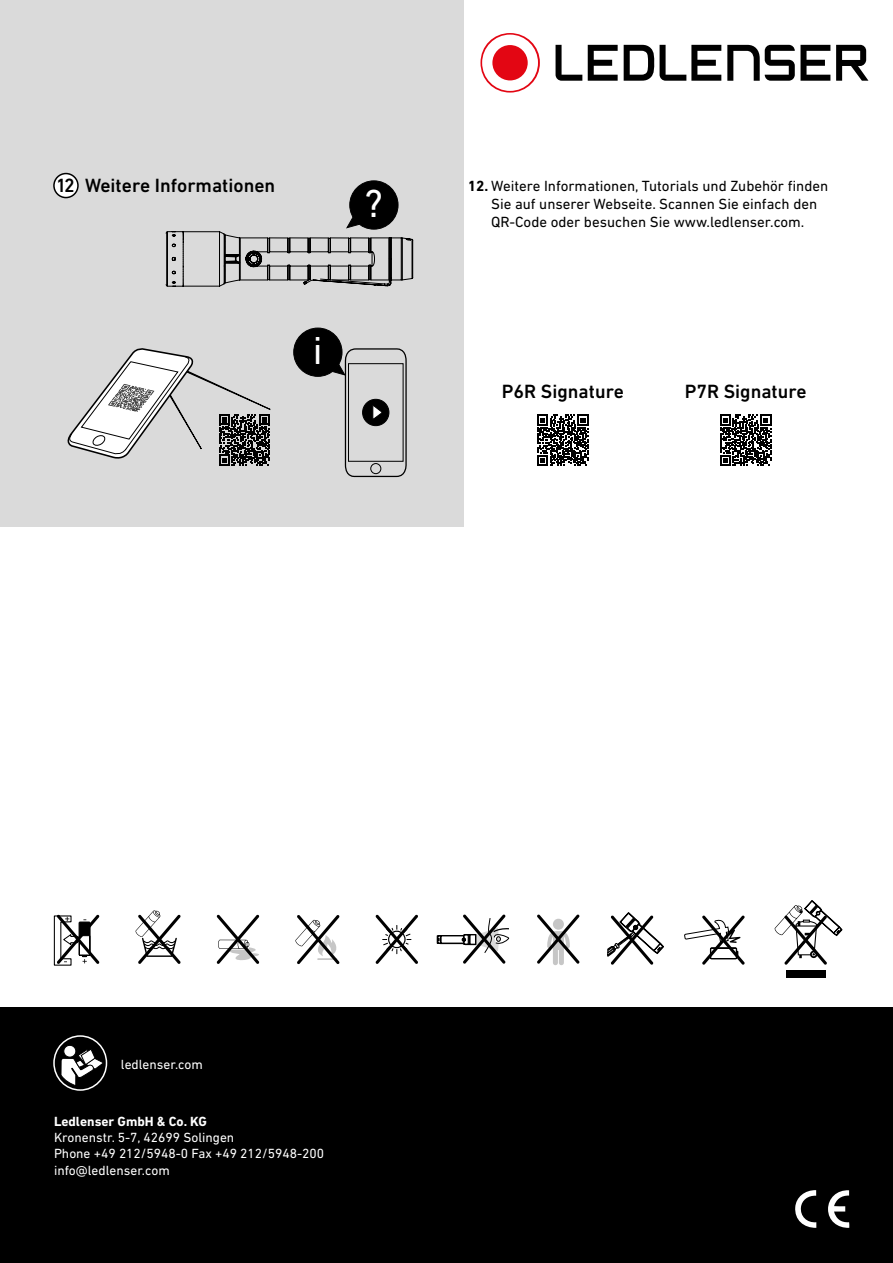
<style>
.page{position:relative;width:893px;height:1263px;background:#fff}
.page>*{position:absolute;margin:0;border:0;box-sizing:border-box;transform-origin:0 0}
.t1{font:39.75px "DIN Next LT Pro";color:#fff}
.t2{font:500 19.5px "DIN Next LT Pro";color:#000}
.t3{font:15px/18px "DIN Next LT Pro";color:#000}
.t4{font:13.5px/16.2px "DIN Next LT Pro";color:#fff}
.t5{font:700 13.5px "DIN Next LT Pro";color:#fff}
.s1{font-weight:700}
</style>
<div class="page">
<svg style="left:556px;top:45px;width:26px;height:36px"></svg>
<svg style="left:480px;top:33px;width:60px;height:60px"></svg>
<div style="left:492px;top:45px;width:36px;height:35px;background:#e30613;border-radius:50%"></div>
<svg style="left:588px;top:45px;width:30px;height:36px"></svg>
<svg style="left:624px;top:45px;width:97px;height:36px"></svg>
<svg style="left:836px;top:45px;width:32px;height:36px"></svg>
<svg style="left:727px;top:45px;width:103px;height:36px"></svg>
<div style="left:0;top:0;width:463px;height:1263px;background:#dadada"></div>
<div style="left:0;top:527px;width:495px;height:482px;background:#fff"></div>
<div style="left:0;top:1008px;width:893px;height:255px;background:#000"></div>
<div style="left:350px;top:181px;width:48px;height:48px;background:#000;border-radius:50%"></div>
<div style="left:349px;top:181px;width:49px;height:48px;border:1px solid #000;border-radius:50%"></div>
<svg style="left:67px;top:206px;width:346px;height:272px"></svg>
<svg style="left:537px;top:415px;width:51px;height:51px"></svg>
<svg style="left:720px;top:415px;width:51px;height:51px"></svg>
<div style="left:53px;top:1035px;width:54px;height:56px;border:2px solid #fff;border-radius:50%"></div>
<svg style="left:795px;top:1190px;width:21px;height:38px"></svg>
<svg style="left:828px;top:1190px;width:21px;height:38px"></svg>
<div style="left:54px;top:174px;width:24px;height:24px;background:#fff;border-radius:50%"></div>
<div style="left:53px;top:173px;width:26px;height:25px;border:2px solid #000;border-radius:50%"></div>
<div style="left:786px;top:970px;width:40px;height:8px;background:#000"></div>
<svg style="left:774px;top:900px;width:68px;height:65px"></svg>
<svg style="left:295px;top:915px;width:45px;height:49px"></svg>
<svg style="left:53px;top:915px;width:46px;height:51px"></svg>
<svg style="left:135px;top:910px;width:46px;height:54px"></svg>
<svg style="left:217px;top:915px;width:43px;height:49px"></svg>
<svg style="left:375px;top:915px;width:43px;height:49px"></svg>
<svg style="left:437px;top:914px;width:73px;height:50px"></svg>
<svg style="left:537px;top:914px;width:43px;height:51px"></svg>
<svg style="left:607px;top:912px;width:57px;height:53px"></svg>
<svg style="left:684px;top:915px;width:61px;height:50px"></svg>
<svg style="left:60px;top:1045px;width:45px;height:42px"></svg>
<h2 class="t2" style="left:56px;top:174px;width:21px">12</h2>
<h2 class="t2" style="left:85px;top:174px;width:192px">Weitere Informationen</h2>
<p class="t3" style="left:491px;top:177px;width:339px;text-indent:-23px"><span class="s1">12.</span> Weitere Informationen, Tutorials und Zubehör fi nden<br>Sie auf unserer Webseite. Scannen Sie einfach den<br>QR-Code oder besuchen Sie www.ledlenser.com.</p>
<h1 class="t1" style="left:365px;top:181px;width:20px">?</h1>
<h1 class="t1" style="left:313px;top:328px;width:11px">i</h1>
<h2 class="t2" style="left:502px;top:380px;width:123px">P6R Signature</h2>
<h2 class="t2" style="left:685px;top:380px;width:123px">P7R Signature</h2>
<p class="t4" style="left:121px;top:1056px;width:83px">ledlenser.com</p>
<p class="t5" style="left:54px;top:1113px;width:154px">Ledlenser GmbH &amp; Co. KG</p>
<p class="t4" style="left:54px;top:1129px;width:272px">Kronenstr. 5-7, 42699 Solingen<br>Phone +49 212/5948-0 Fax +49 212/5948-200 info@ledlenser.com</p>
</div>
